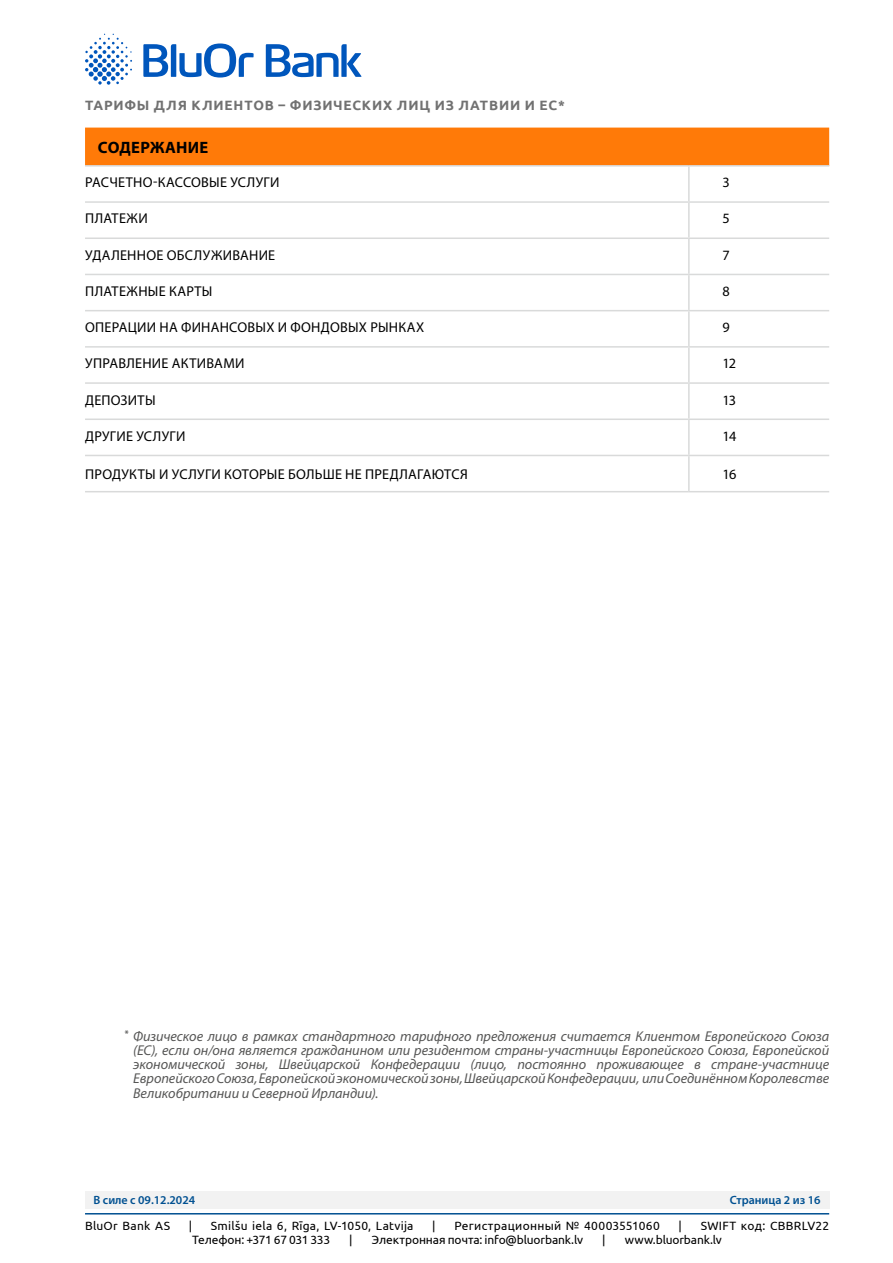
<style>
.page{position:relative;width:893px;height:1263px;background:#fff}
.page>*{position:absolute;margin:0;border:0;box-sizing:border-box;transform-origin:0 0}
.t1{font:700 16.5px "Myriad Pro";letter-spacing:.02em;color:#000}
.t2{font:italic 14.25px/14.2px "Myriad Pro";letter-spacing:-.005em;color:#565655;text-align:justify}
.t3{font:14.25px "Myriad Pro";letter-spacing:.015em;color:#000}
.t4{font:700 13.5px "Ubuntu";letter-spacing:.06em;color:#717171}
.t5{font:12px "Ubuntu";letter-spacing:.01em;color:#000}
.t6{font:12px "Ubuntu";letter-spacing:-.01em;color:#000}
.t7{font:600 12px "Myriad Pro";color:#005091}
.t8{font:12px "Ubuntu";letter-spacing:-.03em;color:#000}
.t9{font:12px "Ubuntu";letter-spacing:-.015em;color:#000}
</style>
<div class="page">
<div style="left:85px;top:1192px;width:744px;height:17px;background:#f2f2f2"></div>
<hr style="left:85px;top:1213px;width:744px;height:1px;background:#005091">
<svg style="left:85px;top:34px;width:47px;height:51px"></svg>
<svg style="left:143px;top:43px;width:111px;height:35px"></svg>
<svg style="left:266px;top:44px;width:96px;height:33px"></svg>
<div style="left:85px;top:128px;width:744px;height:37px;background:#ff7a08"></div>
<hr style="left:85px;top:165px;width:603px;height:2px;background:#d9dada">
<hr style="left:85px;top:201px;width:603px;height:2px;background:#d9dada">
<hr style="left:85px;top:237px;width:603px;height:2px;background:#d9dada">
<hr style="left:85px;top:274px;width:603px;height:1px;background:#d9dada">
<hr style="left:85px;top:310px;width:603px;height:1px;background:#d9dada">
<hr style="left:85px;top:346px;width:603px;height:2px;background:#d9dada">
<hr style="left:85px;top:382px;width:603px;height:2px;background:#d9dada">
<hr style="left:85px;top:418px;width:603px;height:2px;background:#d9dada">
<hr style="left:85px;top:455px;width:603px;height:1px;background:#d9dada">
<hr style="left:85px;top:491px;width:603px;height:1px;background:#d9dada">
<hr style="left:688px;top:165px;width:141px;height:2px;background:#d9dada">
<hr style="left:688px;top:167px;width:2px;height:34px;background:#d9dada">
<hr style="left:688px;top:201px;width:141px;height:2px;background:#d9dada">
<hr style="left:688px;top:203px;width:2px;height:34px;background:#d9dada">
<hr style="left:688px;top:237px;width:141px;height:2px;background:#d9dada">
<hr style="left:688px;top:239px;width:2px;height:35px;background:#d9dada">
<hr style="left:688px;top:274px;width:141px;height:1px;background:#d9dada">
<hr style="left:688px;top:275px;width:2px;height:35px;background:#d9dada">
<hr style="left:688px;top:310px;width:141px;height:1px;background:#d9dada">
<hr style="left:688px;top:311px;width:2px;height:35px;background:#d9dada">
<hr style="left:688px;top:346px;width:141px;height:2px;background:#d9dada">
<hr style="left:688px;top:348px;width:2px;height:34px;background:#d9dada">
<hr style="left:688px;top:382px;width:141px;height:2px;background:#d9dada">
<hr style="left:688px;top:384px;width:2px;height:34px;background:#d9dada">
<hr style="left:688px;top:418px;width:141px;height:2px;background:#d9dada">
<hr style="left:688px;top:420px;width:2px;height:35px;background:#d9dada">
<hr style="left:688px;top:455px;width:141px;height:1px;background:#d9dada">
<hr style="left:688px;top:456px;width:2px;height:35px;background:#d9dada">
<hr style="left:688px;top:491px;width:141px;height:1px;background:#d9dada">
<p class="t4" style="left:85px;top:97px;width:481px">ТАРИФЫ ДЛЯ КЛИЕНТОВ – ФИЗИЧЕСКИХ ЛИЦ ИЗ ЛАТВИИ И ЕС*</p>
<p class="t1" style="left:98px;top:138px;width:112px">СОДЕРЖАНИЕ</p>
<p class="t3" style="left:85px;top:175px;width:196px">РАСЧЕТНО-КАССОВЫЕ УСЛУГИ</p>
<p class="t3" style="left:723px;top:175px;width:9px">3</p>
<p class="t3" style="left:85px;top:211px;width:64px">ПЛАТЕЖИ</p>
<p class="t3" style="left:723px;top:211px;width:9px">5</p>
<p class="t3" style="left:85px;top:247px;width:192px">УДАЛЕННОЕ ОБСЛУЖИВАНИЕ</p>
<p class="t3" style="left:723px;top:247px;width:9px">7</p>
<p class="t3" style="left:85px;top:283px;width:129px">ПЛАТЕЖНЫЕ КАРТЫ</p>
<p class="t3" style="left:723px;top:283px;width:9px">8</p>
<p class="t3" style="left:85px;top:320px;width:341px">ОПЕРАЦИИ НА ФИНАНСОВЫХ И ФОНДОВЫХ РЫНКАХ</p>
<p class="t3" style="left:723px;top:320px;width:9px">9</p>
<p class="t3" style="left:85px;top:356px;width:161px">УПРАВЛЕНИЕ АКТИВАМИ</p>
<p class="t3" style="left:723px;top:356px;width:15px">12</p>
<p class="t3" style="left:85px;top:392px;width:72px">ДЕПОЗИТЫ</p>
<p class="t3" style="left:723px;top:392px;width:15px">13</p>
<p class="t3" style="left:85px;top:428px;width:102px">ДРУГИЕ УСЛУГИ</p>
<p class="t3" style="left:723px;top:428px;width:15px">14</p>
<p class="t3" style="left:85px;top:467px;width:384px">ПРОДУКТЫ И УСЛУГИ КОТОРЫЕ БОЛЬШЕ НЕ ПРЕДЛАГАЮТСЯ</p>
<p class="t3" style="left:723px;top:467px;width:15px">16</p>
<p class="t2" style="left:133px;top:1029px;width:697px;text-indent:-9px"><sup>*</sup> Физическое лицо в рамках стандартного тарифного предложения считается Клиентом Европейского Союза (ЕС), если он/она является гражданином или резидентом страны-участницы Европейского Союза, Европейской экономической зоны, Швейцарской Конфедерации (лицо, постоянно проживающее в стране-участнице Европейского Союза, Европейской экономической зоны, Швейцарской Конфедерации, или Соединённом Королевстве Великобритании и Северной Ирландии).</p>
<p class="t7" style="left:94px;top:1193px;width:103px">В силе с 09.12.2024</p>
<p class="t7" style="left:730px;top:1193px;width:92px">Страница 2 из 16</p>
<p class="t5" style="left:85px;top:1218px;width:87px">BluOr Bank AS</p>
<p class="t5" style="left:189px;top:1218px;width:5px">|</p>
<p class="t5" style="left:211px;top:1218px;width:204px">Smilšu iela 6, Rīga, LV-1050, Latvija</p>
<p class="t5" style="left:432px;top:1218px;width:5px">|</p>
<p class="t5" style="left:454px;top:1218px;width:207px">Регистрационный № 40003551060</p>
<p class="t5" style="left:679px;top:1218px;width:5px">|</p>
<p class="t5" style="left:701px;top:1218px;width:130px">SWIFT код: CBBRLV22</p>
<p class="t8" style="left:192px;top:1232px;width:139px">Телефон: +371 67 031 333</p>
<p class="t5" style="left:349px;top:1232px;width:5px">|</p>
<p class="t6" style="left:372px;top:1232px;width:213px">Электронная почта: info@bluorbank.lv</p>
<p class="t5" style="left:602px;top:1232px;width:5px">|</p>
<p class="t9" style="left:625px;top:1232px;width:99px">www.bluorbank.lv</p>
</div>
